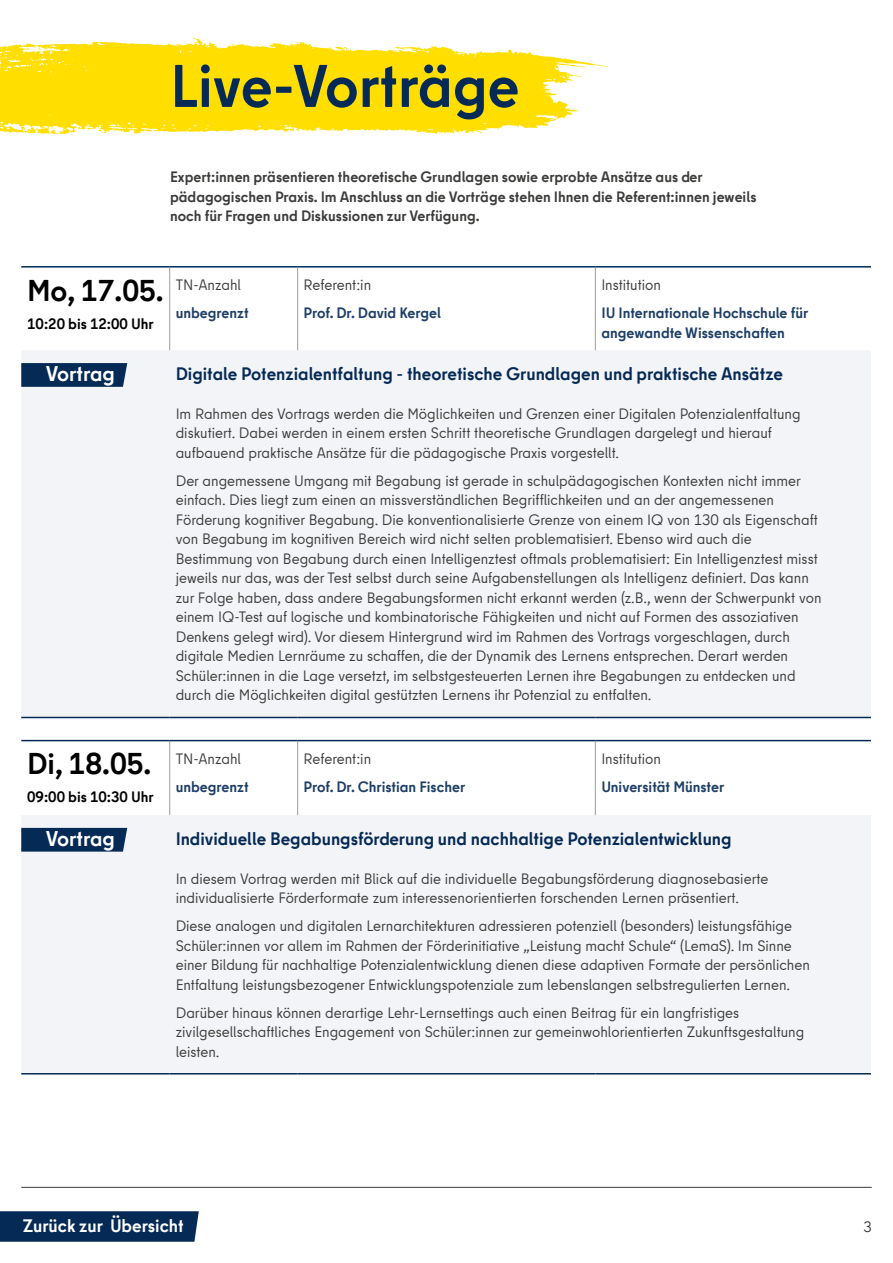
<style>
.page{position:relative;width:893px;height:1263px;background:#fff}
.page>*{position:absolute;margin:0;border:0;box-sizing:border-box;transform-origin:0 0}
.t1{font:700 60px "Berlin Type Office";color:#052a56}
.t2{font:700 30px "Berlin Type Office";color:#000}
.t3{font:700 21.3px "Berlin Type Office";color:#fff}
.t4{font:700 18px "Berlin Type Office";color:#052a56}
.t5{font:700 18px "Berlin Type Office";color:#fff}
.t6{font:15px/19.5px "Berlin Type Office";color:#3c3c3b}
.t7{font:700 15px/19.5px "Berlin Type Office";color:#3c3c3b}
.t8{font:700 15px/19.5px "Berlin Type Office";color:#1e3f67}
.t9{font:700 15px "Berlin Type Office";color:#000}
</style>
<div class="page">
<svg style="left:0;top:1211px;width:199px;height:31px;background:#0c305a"></svg>
<hr style="left:21px;top:1187px;width:851px;height:1px;background:#3c3c3b">
<svg style="left:0;top:38px;width:608px;height:96px;fill:#ffde00"></svg>
<div style="left:21px;top:350px;width:850px;height:367px;background:#f3f4f7"></div>
<hr style="left:169px;top:268px;width:1px;height:82px;background:#9d9d9c">
<hr style="left:297px;top:268px;width:1px;height:82px;background:#9d9d9c">
<hr style="left:595px;top:268px;width:1px;height:82px;background:#9d9d9c">
<hr style="left:21px;top:266px;width:149px;height:2px;background:#052a56">
<hr style="left:170px;top:266px;width:128px;height:2px;background:#052a56">
<hr style="left:298px;top:266px;width:297px;height:2px;background:#052a56">
<hr style="left:595px;top:266px;width:276px;height:2px;background:#052a56">
<hr style="left:21px;top:717px;width:149px;height:1px;background:#052a56">
<hr style="left:170px;top:717px;width:128px;height:1px;background:#052a56">
<hr style="left:298px;top:717px;width:297px;height:1px;background:#052a56">
<hr style="left:595px;top:717px;width:276px;height:1px;background:#052a56">
<svg style="left:21px;top:363px;width:106px;height:24px;background:#0c305a"></svg>
<div style="left:21px;top:815px;width:850px;height:258px;background:#f3f4f7"></div>
<hr style="left:169px;top:741px;width:1px;height:74px;background:#9d9d9c">
<hr style="left:297px;top:741px;width:1px;height:74px;background:#9d9d9c">
<hr style="left:595px;top:741px;width:1px;height:74px;background:#9d9d9c">
<hr style="left:21px;top:740px;width:149px;height:1px;background:#052a56">
<hr style="left:170px;top:740px;width:128px;height:1px;background:#052a56">
<hr style="left:298px;top:740px;width:297px;height:1px;background:#052a56">
<hr style="left:595px;top:740px;width:276px;height:1px;background:#052a56">
<hr style="left:21px;top:1073px;width:149px;height:1px;background:#052a56">
<hr style="left:170px;top:1073px;width:128px;height:1px;background:#052a56">
<hr style="left:298px;top:1073px;width:297px;height:1px;background:#052a56">
<hr style="left:595px;top:1073px;width:276px;height:1px;background:#052a56">
<svg style="left:21px;top:828px;width:106px;height:24px;background:#0d315b"></svg>
<h1 class="t1" style="left:170px;top:48px;width:351px">Live-Vorträge</h1>
<p class="t7" style="left:170px;top:168px;width:588px">Expert:innen präsentieren theoretische Grundlagen sowie erprobte Ansätze aus der pädagogischen Praxis. Im Anschluss an die Vorträge stehen Ihnen die Referent:innen jeweils noch für Fragen und Diskussionen zur Verfügung.</p>
<h2 class="t2" style="left:27px;top:271px;width:138px">Mo, 17.05.</h2>
<p class="t9" style="left:27px;top:314px;width:128px">10:20 bis 12:00 Uhr</p>
<p class="t6" style="left:176px;top:275px;width:67px">TN-Anzahl</p>
<p class="t8" style="left:176px;top:303px;width:74px">unbegrenzt</p>
<p class="t6" style="left:304px;top:275px;width:69px">Referent:in</p>
<p class="t8" style="left:304px;top:303px;width:139px">Prof. Dr. David Kergel</p>
<p class="t6" style="left:601px;top:275px;width:61px">Institution</p>
<p class="t8" style="left:601px;top:303px;width:208px">IU Internationale Hochschule für angewandte Wissenschaften</p>
<h3 class="t3" style="left:46px;top:360px;width:71px">Vortrag</h3>
<p class="t4" style="left:176px;top:362px;width:609px">Digitale Potenzialentfaltung - theoretische Grundlagen und praktische Ansätze</p>
<p class="t6" style="left:176px;top:404px;width:626px">Im Rahmen des Vortrags werden die Möglichkeiten und Grenzen einer Digitalen Potenzialentfaltung diskutiert. Dabei werden in einem ersten Schritt theoretische Grundlagen dargelegt und hierauf aufbauend praktische Ansätze für die pädagogische Praxis vorgestellt.</p>
<p class="t6" style="left:176px;top:471px;width:647px">Der angemessene Umgang mit Begabung ist gerade in schulpädagogischen Kontexten nicht immer einfach. Dies liegt zum einen an missverständlichen Begrifflichkeiten und an der angemessenen Förderung kognitiver Begabung. Die konventionalisierte Grenze von einem IQ von 130 als Eigenschaft von Begabung im kognitiven Bereich wird nicht selten problematisiert. Ebenso wird auch die Bestimmung von Begabung durch einen Intelligenztest oftmals problematisiert: Ein Intelligenztest misst jeweils nur das, was der Test selbst durch seine Aufgabenstellungen als Intelligenz definiert. Das kann zur Folge haben, dass andere Begabungsformen nicht erkannt werden (z.B., wenn der Schwerpunkt von einem IQ-Test auf logische und kombinatorische Fähigkeiten und nicht auf Formen des assoziativen Denkens gelegt wird). Vor diesem Hintergrund wird im Rahmen des Vortrags vorgeschlagen, durch digitale Medien Lernräume zu schaffen, die der Dynamik des Lernens entsprechen. Derart werden Schüler:innen in die Lage versetzt, im selbstgesteuerten Lernen ihre Begabungen zu entdecken und durch die Möglichkeiten digital gestützten Lernens ihr Potenzial zu entfalten.</p>
<h2 class="t2" style="left:27px;top:745px;width:126px">Di, 18.05.</h2>
<p class="t9" style="left:27px;top:787px;width:128px">09:00 bis 10:30 Uhr</p>
<p class="t6" style="left:176px;top:749px;width:67px">TN-Anzahl</p>
<p class="t8" style="left:176px;top:777px;width:74px">unbegrenzt</p>
<p class="t6" style="left:304px;top:749px;width:69px">Referent:in</p>
<p class="t8" style="left:304px;top:777px;width:163px">Prof. Dr. Christian Fischer</p>
<p class="t6" style="left:601px;top:749px;width:61px">Institution</p>
<p class="t8" style="left:601px;top:777px;width:124px">Universität Münster</p>
<h3 class="t3" style="left:46px;top:824px;width:71px">Vortrag</h3>
<p class="t4" style="left:176px;top:827px;width:557px">Individuelle Begabungsförderung und nachhaltige Potenzialentwicklung</p>
<p class="t6" style="left:176px;top:869px;width:594px">In diesem Vortrag werden mit Blick auf die individuelle Begabungsförderung diagnosebasierte individualisierte Förderformate zum interessenorientierten forschenden Lernen präsentiert.</p>
<p class="t6" style="left:176px;top:916px;width:636px">Diese analogen und digitalen Lernarchitekturen adressieren potenziell (besonders) leistungsfähige Schüler:innen vor allem im Rahmen der Förderinitiative „Leistung macht Schule“ (LemaS). Im Sinne einer Bildung für nachhaltige Potenzialentwicklung dienen diese adaptiven Formate der persönlichen Entfaltung leistungsbezogener Entwicklungspotenziale zum lebenslangen selbstregulierten Lernen.</p>
<p class="t6" style="left:176px;top:1003px;width:630px">Darüber hinaus können derartige Lehr-Lernsettings auch einen Beitrag für ein langfristiges zivilgesellschaftliches Engagement von Schüler:innen zur gemeinwohlorientierten Zukunftsgestaltung leisten.</p>
<p class="t5" style="left:23px;top:1214px;width:162px">Zurück zur Übersicht</p>
<p class="t6" style="left:863px;top:1217px;width:10px">3</p>
</div>
